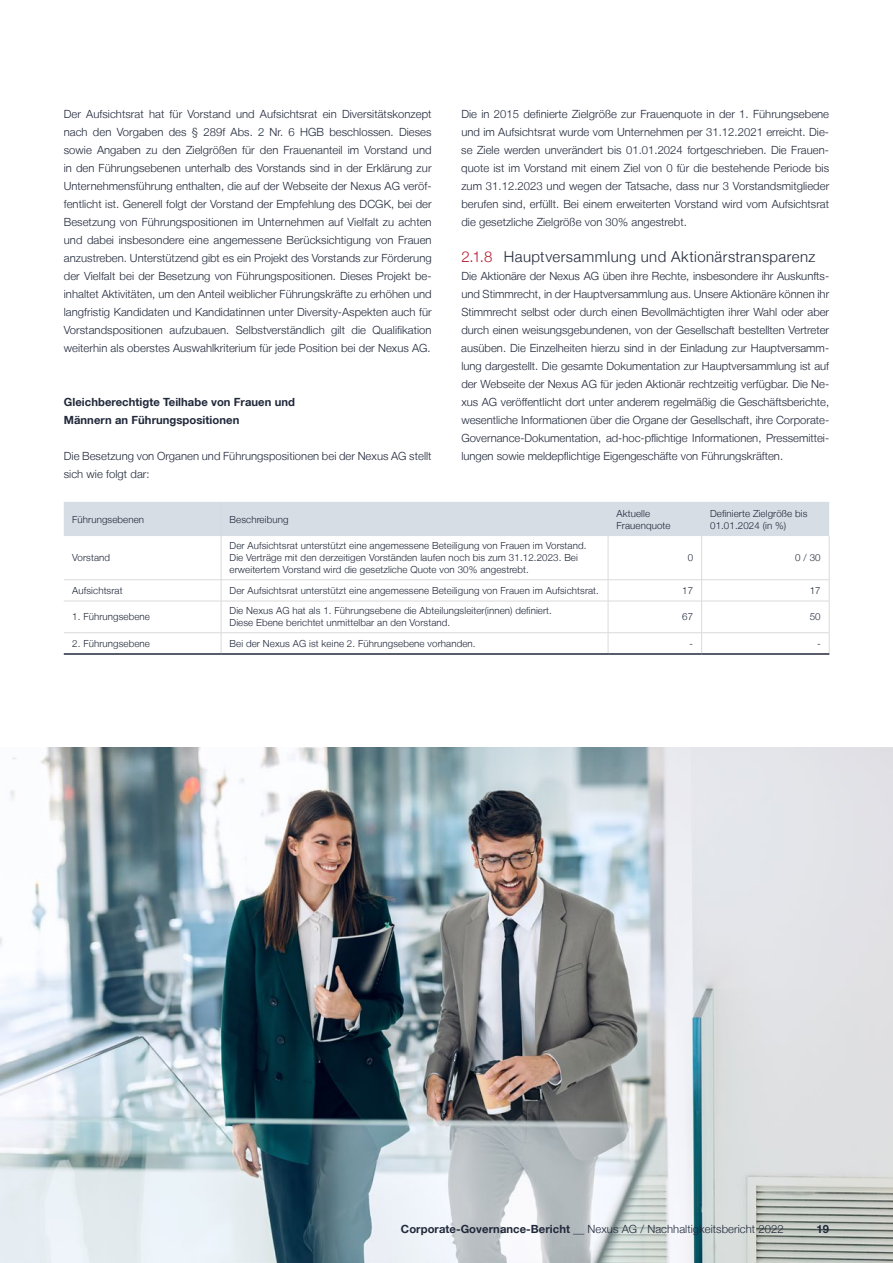
<style>
.page{position:relative;width:893px;height:1263px;background:#fff}
.page>*{position:absolute;margin:0;border:0;box-sizing:border-box;transform-origin:0 0}
.t1{font:300 15px "Helvetica Neue";letter-spacing:.025em;color:#20283a}
.t2{font:300 11.25px/18px "Helvetica Neue LT";letter-spacing:.005em;color:#20283a;text-align:justify}
.t3{font:700 11.25px/18px "Helvetica Neue LT";letter-spacing:.005em;color:#20283a}
.t4{font:300 11.25px "Helvetica Neue";letter-spacing:.005em;color:#20283a}
.t5{font:700 11.25px "Helvetica Neue";color:#20283a}
.t6{font:300 9.75px/12px "Helvetica Neue LT";letter-spacing:.01em;color:#20283a}
.t7{font:300 9.75px/12px "Helvetica Neue";letter-spacing:.01em;color:#20283a}
.s1{color:#b61d33}
.s2{font-weight:700}
</style>
<div class="page">
<img style="left:0;top:748px;width:893px;height:515px">
<div style="left:64px;top:502px;width:765px;height:34px;background:#d6dde5"></div>
<hr style="left:221px;top:536px;width:1px;height:43px;background:#dadada">
<hr style="left:608px;top:536px;width:1px;height:43px;background:#dadada">
<hr style="left:701px;top:536px;width:1px;height:43px;background:#dadada">
<hr style="left:829px;top:536px;width:1px;height:43px;background:#dadada">
<hr style="left:64px;top:579px;width:157px;height:1px;background:#dadada">
<hr style="left:221px;top:579px;width:387px;height:1px;background:#dadada">
<svg style="left:221px;top:580px;width:1px;height:21px"></svg>
<hr style="left:608px;top:579px;width:94px;height:1px;background:#dadada">
<svg style="left:608px;top:580px;width:1px;height:21px"></svg>
<hr style="left:702px;top:579px;width:127px;height:1px;background:#dadada">
<svg style="left:701px;top:580px;width:1px;height:21px"></svg>
<svg style="left:829px;top:580px;width:1px;height:21px"></svg>
<hr style="left:64px;top:601px;width:157px;height:1px;background:#dadada">
<hr style="left:221px;top:601px;width:387px;height:1px;background:#dadada">
<hr style="left:221px;top:601px;width:1px;height:31px;background:#dadada">
<hr style="left:608px;top:601px;width:94px;height:1px;background:#dadada">
<hr style="left:608px;top:601px;width:1px;height:31px;background:#dadada">
<hr style="left:702px;top:601px;width:127px;height:1px;background:#dadada">
<hr style="left:701px;top:601px;width:1px;height:31px;background:#dadada">
<hr style="left:829px;top:601px;width:1px;height:31px;background:#dadada">
<hr style="left:64px;top:632px;width:157px;height:1px;background:#dadada">
<hr style="left:221px;top:632px;width:387px;height:1px;background:#dadada">
<svg style="left:221px;top:633px;width:1px;height:20px"></svg>
<hr style="left:608px;top:632px;width:94px;height:1px;background:#dadada">
<svg style="left:608px;top:633px;width:1px;height:20px"></svg>
<hr style="left:702px;top:632px;width:127px;height:1px;background:#dadada">
<svg style="left:701px;top:633px;width:1px;height:20px"></svg>
<svg style="left:829px;top:633px;width:1px;height:20px"></svg>
<hr style="left:221px;top:502px;width:1px;height:34px;background:#dadada">
<hr style="left:64px;top:653px;width:157px;height:2px;background:#20283a">
<hr style="left:221px;top:653px;width:387px;height:2px;background:#20283a">
<hr style="left:608px;top:653px;width:94px;height:2px;background:#20283a">
<hr style="left:702px;top:653px;width:127px;height:2px;background:#20283a">
<p class="t2" style="left:461px;top:105px;width:369px">Die in 2015 definierte Zielgröße zur Frauenquote in der 1. Führungsebene und im Aufsichtsrat wurde vom Unternehmen per 31.12.2021 erreicht. Die&shy;se Ziele werden unverändert bis 01.01.2024 fortgeschrieben. Die Frauen&shy;quote ist im Vorstand mit einem Ziel von 0 für die bestehende Periode bis zum 31.12.2023 und wegen der Tatsache, dass nur 3 Vorstandsmitglieder berufen sind, erfüllt. Bei einem erweiterten Vorstand wird vom Aufsichtsrat die gesetzliche Zielgröße von 30% angestrebt.</p>
<h1 class="t1" style="left:461px;top:244px;width:356px"><span class="s1">2.1.8</span> Hauptversammlung und Aktionärstransparenz</h1>
<p class="t2" style="left:461px;top:267px;width:369px">Die Aktionäre der Nexus AG üben ihre Rechte, insbesondere ihr Auskunfts&shy;und Stimmrecht, in der Hauptversammlung aus. Unsere Aktionäre können ihr Stimmrecht selbst oder durch einen Bevollmächtigten ihrer Wahl oder aber durch einen weisungsgebundenen, von der Gesellschaft bestellten Vertreter ausüben. Die Einzelheiten hierzu sind in der Einladung zur Hauptversamm&shy;lung dargestellt. Die gesamte Dokumentation zur Hauptversammlung ist auf der Webseite der Nexus AG für jeden Aktionär rechtzeitig verfügbar. Die Ne&shy;xus AG veröffentlicht dort unter anderem regelmäßig die Geschäftsberichte, wesentliche Informationen über die Organe der Gesellschaft, ihre Corporate-Governance-Dokumentation, ad-hoc-pflichtige Informationen, Pressemittei&shy;lungen sowie meldepflichtige Eigengeschäfte von Führungskräften.</p>
<p class="t2" style="left:64px;top:105px;width:369px">Der Aufsichtsrat hat für Vorstand und Aufsichtsrat ein Diversitätskonzept nach den Vorgaben des § 289f Abs. 2 Nr. 6 HGB beschlossen. Dieses sowie Angaben zu den Zielgrößen für den Frauenanteil im Vorstand und in den Führungsebenen unterhalb des Vorstands sind in der Erklärung zur Unternehmensführung enthalten, die auf der Webseite der Nexus AG veröf&shy;fentlicht ist. Generell folgt der Vorstand der Empfehlung des DCGK, bei der Besetzung von Führungspositionen im Unternehmen auf Vielfalt zu achten und dabei insbesondere eine angemessene Berücksichtigung von Frauen anzustreben. Unterstützend gibt es ein Projekt des Vorstands zur Förderung der Vielfalt bei der Besetzung von Führungspositionen. Dieses Projekt be&shy;inhaltet Aktivitäten, um den Anteil weiblicher Führungskräfte zu erhöhen und langfristig Kandidaten und Kandidatinnen unter Diversity-Aspekten auch für Vorstandspositionen aufzubauen. Selbstverständlich gilt die Qualifikation weiterhin als oberstes Auswahlkriterium für jede Position bei der Nexus AG.</p>
<p class="t3" style="left:64px;top:393px;width:233px">Gleichberechtigte Teilhabe von Frauen und<br>Männern an Führungspositionen</p>
<p class="t2" style="left:64px;top:447px;width:369px">Die Besetzung von Organen und Führungspositionen bei der Nexus AG stellt sich wie folgt dar:</p>
<p class="t7" style="left:72px;top:513px;width:73px">Führungsebenen</p>
<p class="t7" style="left:230px;top:513px;width:60px">Beschreibung</p>
<p class="t7" style="left:617px;top:507px;width:56px">Aktuelle<br>Frauenquote</p>
<p class="t7" style="left:710px;top:507px;width:99px">Definierte Zielgröße bis<br>01.01.2024 (in %)</p>
<p class="t6" style="left:72px;top:552px;width:39px">Vorstand</p>
<p class="t6" style="left:230px;top:540px;width:358px">Der Aufsichtsrat unterstützt eine angemessene Beteiligung von Frauen im Vorstand.<br>Die Verträge mit den derzeitigen Vorständen laufen noch bis zum 31.12.2023. Bei erweitertem Vorstand wird die gesetzliche Quote von 30% angestrebt.</p>
<p class="t6" style="left:688px;top:552px;width:7px">0</p>
<p class="t6" style="left:795px;top:552px;width:27px">0/30</p>
<p class="t6" style="left:72px;top:584px;width:52px">Aufsichtsrat</p>
<p class="t6" style="left:230px;top:584px;width:371px">Der Aufsichtsrat unterstützt eine angemessene Beteiligung von Frauen im Aufsichtsrat.</p>
<p class="t6" style="left:682px;top:584px;width:12px">17</p>
<p class="t6" style="left:810px;top:584px;width:12px">17</p>
<p class="t6" style="left:72px;top:611px;width:79px">1. Führungsebene</p>
<p class="t6" style="left:230px;top:605px;width:324px">Die Nexus AG hat als 1. Führungsebene die Abteilungsleiter(innen) definiert.<br>Diese Ebene berichtet unmittelbar an den Vorstand.</p>
<p class="t6" style="left:682px;top:611px;width:12px">67</p>
<p class="t6" style="left:810px;top:611px;width:12px">50</p>
<p class="t6" style="left:72px;top:637px;width:79px">2. Führungsebene</p>
<p class="t6" style="left:230px;top:637px;width:247px">Bei der Nexus AG ist keine 2. Führungsebene vorhanden.</p>
<p class="t6" style="left:689px;top:637px;width:5px">-</p>
<p class="t6" style="left:817px;top:637px;width:5px">-</p>
<p class="t4" style="left:401px;top:1220px;width:384px"><span class="s2">Corporate-Governance-Bericht</span> __ Nexus AG / Nachhaltigkeitsbericht 2022</p>
<p class="t5" style="left:817px;top:1220px;width:14px">19</p>
</div>
